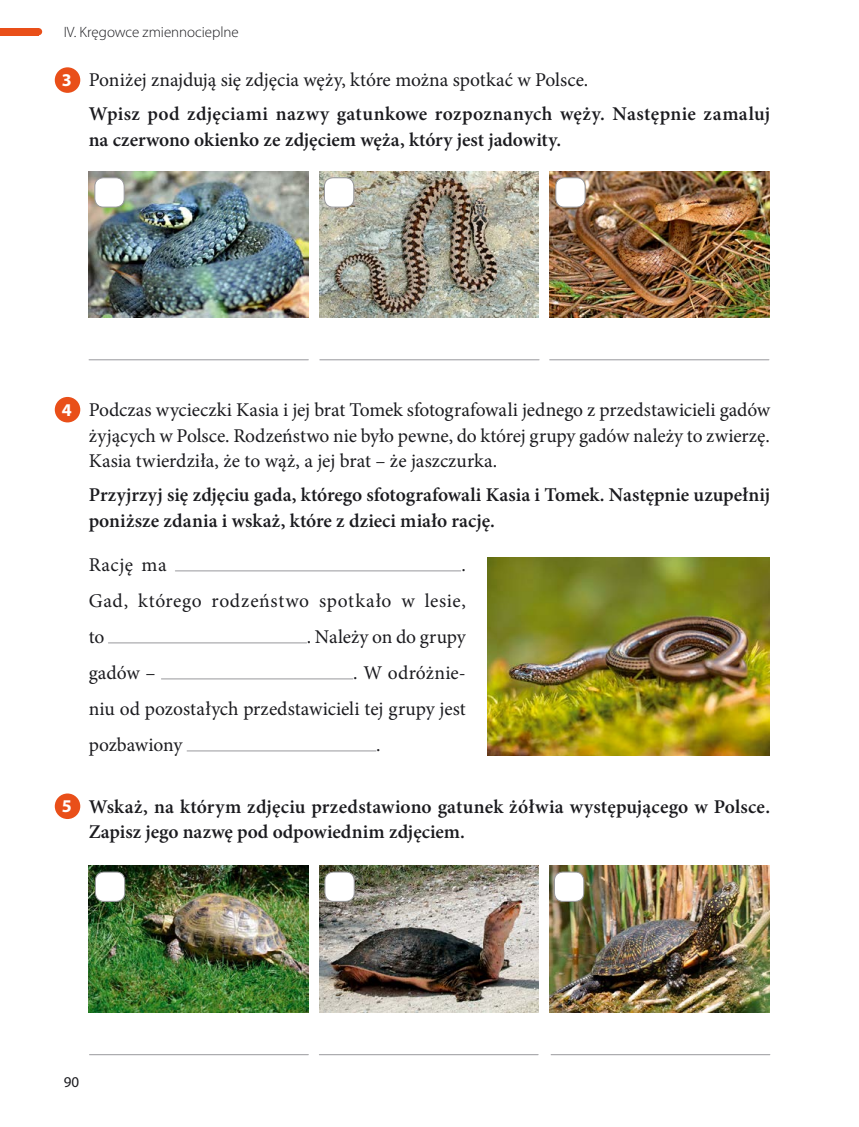
<style>
.page{position:relative;width:859px;height:1127px;background:#fff}
.page>*{position:absolute;margin:0;border:0;box-sizing:border-box;transform-origin:0 0}
.t1{font:19.5px/36px "Minion Pro";color:#1b1b1f;text-align:justify}
.t2{font:600 19.5px/25.5px "Minion Pro";letter-spacing:.005em;color:#1b1b1f}
.t3{font:700 18px "Myriad Pro";color:#fff}
.t4{font:300 15px "Myriad Pro";letter-spacing:-.005em;color:#1b1b1f}
.t5{font:15px "Myriad Pro";color:#1b1b1f}
</style>
<div class="page">
<div style="left:0;top:28px;width:38px;height:7px;background:#e94f19"></div>
<div style="left:35px;top:28px;width:7px;height:7px;background:#e94f19;border-radius:50%"></div>
<img style="left:89px;top:171px;width:220px;height:147px">
<img style="left:89px;top:865px;width:220px;height:147px">
<img style="left:319px;top:171px;width:220px;height:147px">
<img style="left:319px;top:865px;width:220px;height:147px">
<img style="left:549px;top:171px;width:220px;height:147px">
<img style="left:549px;top:865px;width:220px;height:147px">
<div style="left:55px;top:67px;width:25px;height:26px;background:#e94f19;border-radius:50%"></div>
<div style="left:55px;top:793px;width:25px;height:26px;background:#e94f19;border-radius:50%"></div>
<hr style="left:175px;top:571px;width:286px;height:1px;background:#98989c">
<hr style="left:108px;top:643px;width:199px;height:1px;background:#98989c">
<hr style="left:161px;top:679px;width:192px;height:1px;background:#98989c">
<hr style="left:187px;top:751px;width:189px;height:1px;background:#98989c">
<div style="left:55px;top:397px;width:25px;height:25px;background:#e94f19;border-radius:50%"></div>
<hr style="left:89px;top:359px;width:219px;height:1px;background:#98989c">
<hr style="left:320px;top:359px;width:219px;height:1px;background:#98989c">
<hr style="left:550px;top:359px;width:219px;height:1px;background:#98989c">
<img style="left:487px;top:557px;width:282px;height:199px">
<div style="left:95px;top:872px;width:30px;height:29px;background:#fff;border-radius:9px"></div>
<div style="left:95px;top:872px;width:30px;height:29px;border:1px solid #98989c;border-radius:9px"></div>
<div style="left:95px;top:178px;width:29px;height:29px;background:#fff;border-radius:9px"></div>
<div style="left:95px;top:178px;width:29px;height:29px;border:1px solid #98989c;border-radius:9px"></div>
<div style="left:324px;top:178px;width:30px;height:29px;background:#fff;border-radius:9px"></div>
<div style="left:324px;top:178px;width:30px;height:29px;border:1px solid #98989c;border-radius:9px"></div>
<div style="left:556px;top:178px;width:29px;height:29px;background:#fff;border-radius:9px"></div>
<div style="left:556px;top:178px;width:29px;height:29px;border:1px solid #98989c;border-radius:9px"></div>
<div style="left:325px;top:872px;width:29px;height:29px;background:#fff;border-radius:9px"></div>
<div style="left:325px;top:872px;width:29px;height:29px;border:1px solid #98989c;border-radius:9px"></div>
<div style="left:554px;top:872px;width:30px;height:29px;background:#fff;border-radius:9px"></div>
<div style="left:554px;top:872px;width:30px;height:29px;border:1px solid #98989c;border-radius:9px"></div>
<hr style="left:90px;top:1054px;width:218px;height:1px;background:#98989c">
<hr style="left:319px;top:1054px;width:219px;height:1px;background:#98989c">
<hr style="left:551px;top:1054px;width:219px;height:1px;background:#98989c">
<p class="t4" style="left:64px;top:23px;width:177px">IV. Kręgowce zmiennocieplne</p>
<p class="t1" style="left:89px;top:62px;width:501px">Poniżej znajdują się zdjęcia węży, które można spotkać w Polsce.</p>
<p class="t2" style="left:89px;top:101px;width:683px">Wpisz pod zdjęciami nazwy gatunkowe rozpoznanych węży. Następnie zamaluj na czerwono okienko ze zdjęciem węża, który jest jadowity.</p>
<p class="t3" style="left:62px;top:68px;width:11px">3</p>
<p class="t3" style="left:62px;top:398px;width:11px">4</p>
<p class="t3" style="left:62px;top:794px;width:11px">5</p>
<p class="t1" style="left:89px;top:397px;width:683px;line-height:25.5px">Podczas wycieczki Kasia i jej brat Tomek sfotografowali jednego z przedstawicieli gadów żyjących w Polsce. Rodzeństwo nie było pewne, do której grupy gadów należy to zwierzę.<br>Kasia twierdziła, że to wąż, a jej brat – że jaszczurka.</p>
<p class="t2" style="left:89px;top:482px;width:683px">Przyjrzyj się zdjęciu gada, którego sfotografowali Kasia i Tomek. Następnie uzupełnij poniższe zdania i wskaż, które z dzieci miało rację.</p>
<p class="t1" style="left:89px;top:547px;width:79px">Rację ma</p>
<p class="t1" style="left:89px;top:547px;width:379px;text-indent:373px">.<br>Gad, którego rodzeństwo spotkało w lesie, to</p>
<p class="t1" style="left:307px;top:619px;width:161px">. Należy on do grupy</p>
<p class="t1" style="left:89px;top:655px;width:68px">gadów –</p>
<p class="t1" style="left:89px;top:655px;width:379px;text-indent:264px">. W odróżnie&shy;niu od pozostałych przedstawicieli tej grupy jest pozbawiony</p>
<p class="t1" style="left:376px;top:727px;width:6px">.</p>
<p class="t2" style="left:89px;top:793px;width:683px">Wskaż, na którym zdjęciu przedstawiono gatunek żółwia występującego w Polsce.<br>Zapisz jego nazwę pod odpowiednim zdjęciem.</p>
<p class="t5" style="left:64px;top:1073px;width:17px">90</p>
</div>
